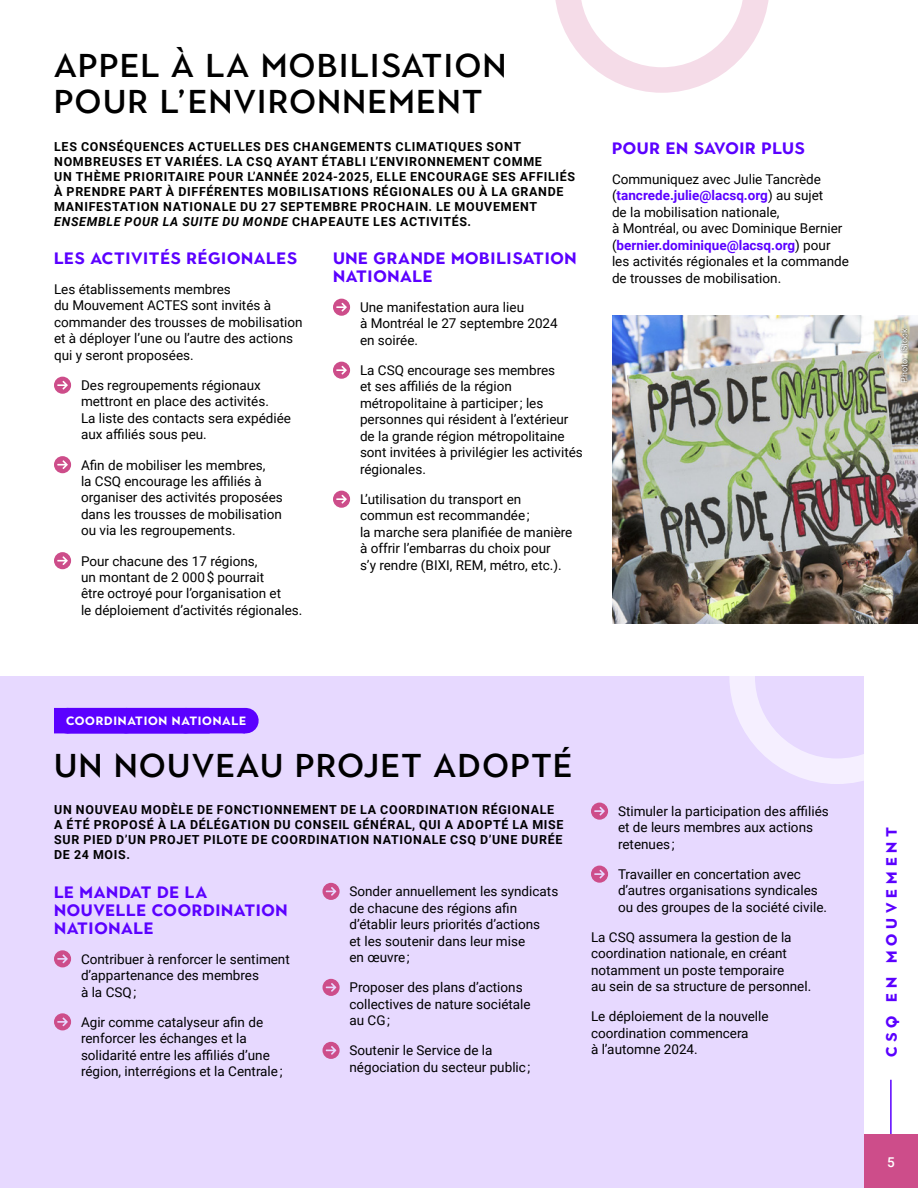
<style>
.page{position:relative;width:918px;height:1188px;background:#fff}
.page>*{position:absolute;margin:0;border:0;box-sizing:border-box;transform-origin:0 0}
.t1{font:500 33px/36px "Town 10 Display";letter-spacing:.05em;color:#000}
.t2{font:700 16.5px/18px "Town 10 Display";letter-spacing:.04em;color:#5b01ff}
.t3{font:700 15px "Town 80 Text";letter-spacing:.33em;color:#5b01ff}
.t4{font:13.5px/16.5px "Roboto";color:#000}
.t5{font:500 13.5px "Roboto";color:#fff}
.t6{font:700 12.45px/15px "Roboto";letter-spacing:.055em;color:#000}
.t7{font:700 12px "Town 10 Display";letter-spacing:.06em;color:#fff}
.t8{font:9px "Roboto";color:#fff}
.s1{font-style:italic}
.s2{font-weight:700;color:#5b01ff}
</style>
<div class="page">
<div style="left:864px;top:1134px;width:54px;height:54px;background:#cd4d8a"></div>
<svg style="left:555px;top:0;width:214px;height:93px"></svg>
<hr style="left:890px;top:1080px;width:2px;height:54px;background:#5b01ff">
<svg style="left:54px;top:377px;width:17px;height:17px"></svg>
<svg style="left:54px;top:456px;width:17px;height:17px"></svg>
<svg style="left:54px;top:552px;width:17px;height:17px"></svg>
<svg style="left:333px;top:299px;width:17px;height:17px"></svg>
<svg style="left:333px;top:362px;width:17px;height:17px"></svg>
<svg style="left:333px;top:491px;width:17px;height:17px"></svg>
<img style="left:612px;top:316px;width:306px;height:308px">
<svg style="left:899px;top:327px;width:10px;height:56px"></svg>
<div style="left:0;top:676px;width:864px;height:512px;background:#e7d9ff"></div>
<div style="left:54px;top:708px;width:156px;height:25px;background:#5b01ff"></div>
<div style="left:67px;top:708px;width:178px;height:25px;background:#5b01ff"></div>
<svg style="left:245px;top:708px;width:1px;height:25px"></svg>
<svg style="left:54px;top:950px;width:17px;height:17px"></svg>
<svg style="left:54px;top:1013px;width:17px;height:17px"></svg>
<svg style="left:322px;top:883px;width:18px;height:17px"></svg>
<svg style="left:322px;top:979px;width:18px;height:17px"></svg>
<svg style="left:322px;top:1042px;width:18px;height:17px"></svg>
<svg style="left:591px;top:803px;width:17px;height:17px"></svg>
<svg style="left:591px;top:866px;width:17px;height:17px"></svg>
<svg style="left:729px;top:676px;width:135px;height:108px"></svg>
<h1 class="t1" style="left:54px;top:48px;width:454px">APPEL À LA MOBILISATION<br>POUR L’ENVIRONNEMENT</h1>
<p class="t6" style="left:54px;top:138px;width:523px">LES CONSÉQUENCES ACTUELLES DES CHANGEMENTS CLIMATIQUES SONT NOMBREUSES ET VARIÉES. LA CSQ AYANT ÉTABLI L’ENVIRONNEMENT COMME<br>UN THÈME PRIORITAIRE POUR L’ANNÉE 2024-2025, ELLE ENCOURAGE SES AFFILIÉS À PRENDRE PART À DIFFÉRENTES MOBILISATIONS RÉGIONALES OU À LA GRANDE MANIFESTATION NATIONALE DU 27 SEPTEMBRE PROCHAIN. LE MOUVEMENT <span class="s1">ENSEMBLE POUR LA SUITE DU MONDE</span> CHAPEAUTE LES ACTIVITÉS.</p>
<p class="t2" style="left:54px;top:250px;width:245px">LES ACTIVITÉS RÉGIONALES</p>
<p class="t4" style="left:54px;top:280px;width:250px">Les établissements membres<br>du Mouvement ACTES sont invités à commander des trousses de mobilisation et à déployer l’une ou l’autre des actions qui y seront proposées.</p>
<p class="t4" style="left:81px;top:376px;width:212px">Des regroupements régionaux mettront en place des activités.<br>La liste des contacts sera expédiée aux affiliés sous peu.</p>
<p class="t4" style="left:81px;top:456px;width:203px">Afin de mobiliser les membres,<br>la CSQ encourage les affiliés à organiser des activités proposées dans les trousses de mobilisation ou via les regroupements.</p>
<p class="t4" style="left:81px;top:552px;width:223px">Pour chacune des 17 régions,<br>un montant de 2 000 $ pourrait<br>être octroyé pour l’organisation et<br>le déploiement d’activités régionales.</p>
<p class="t2" style="left:333px;top:250px;width:245px">UNE GRANDE MOBILISATION<br>NATIONALE</p>
<p class="t4" style="left:360px;top:298px;width:199px">Une manifestation aura lieu<br>à Montréal le 27 septembre 2024 en soirée.</p>
<p class="t4" style="left:360px;top:361px;width:224px">La CSQ encourage ses membres<br>et ses affiliés de la région métropolitaine à participer ; les personnes qui résident à l’extérieur de la grande région métropolitaine sont invitées à privilégier les activités régionales.</p>
<p class="t4" style="left:360px;top:490px;width:214px">L’utilisation du transport en commun est recommandée ;<br>la marche sera planifiée de manière à offrir l’embarras du choix pour<br>s’y rendre (BIXI, REM, métro, etc.).</p>
<p class="t2" style="left:612px;top:139px;width:194px">POUR EN SAVOIR PLUS</p>
<p class="t4" style="left:612px;top:170px;width:239px">Communiquez avec Julie Tancrède (<span class="s2">tancrede.julie@lacsq.org</span>) au sujet<br>de la mobilisation nationale,<br>à Montréal, ou avec Dominique Bernier (<span class="s2">bernier.dominique@lacsq.org</span>) pour les activités régionales et la commande de trousses de mobilisation.</p>
<p class="t8" style="left:898px;top:383px;width:56px;rotate:-90deg">Photo : iStock</p>
<p class="t7" style="left:66px;top:714px;width:182px">COORDINATION NATIONALE</p>
<h1 class="t1" style="left:54px;top:748px;width:520px">UN NOUVEAU PROJET ADOPTÉ</h1>
<p class="t6" style="left:54px;top:802px;width:511px">UN NOUVEAU MODÈLE DE FONCTIONNEMENT DE LA COORDINATION RÉGIONALE A ÉTÉ PROPOSÉ À LA DÉLÉGATION DU CONSEIL GÉNÉRAL, QUI A ADOPTÉ LA MISE SUR PIED D’UN PROJET PILOTE DE COORDINATION NATIONALE CSQ D’UNE DURÉE DE 24 MOIS.</p>
<p class="t2" style="left:54px;top:883px;width:235px">LE MANDAT DE LA<br>NOUVELLE COORDINATION<br>NATIONALE</p>
<p class="t4" style="left:81px;top:950px;width:210px">Contribuer à renforcer le sentiment d’appartenance des membres<br>à la CSQ ;</p>
<p class="t4" style="left:81px;top:1013px;width:203px">Agir comme catalyseur afin de renforcer les échanges et la solidarité entre les affiliés d’une région, interrégions et la Centrale ;</p>
<p class="t4" style="left:350px;top:883px;width:210px">Sonder annuellement les syndicats de chacune des régions afin d’établir leurs priorités d’actions<br>et les soutenir dans leur mise<br>en œuvre ;</p>
<p class="t4" style="left:350px;top:979px;width:183px">Proposer des plans d’actions collectives de nature sociétale au CG ;</p>
<p class="t4" style="left:350px;top:1042px;width:182px">Soutenir le Service de la négociation du secteur public ;</p>
<p class="t4" style="left:618px;top:802px;width:212px">Stimuler la participation des affiliés et de leurs membres aux actions retenues ;</p>
<p class="t4" style="left:618px;top:865px;width:211px">Travailler en concertation avec d’autres organisations syndicales ou des groupes de la société civile.</p>
<p class="t4" style="left:591px;top:928px;width:222px">La CSQ assumera la gestion de la coordination nationale, en créant notamment un poste temporaire<br>au sein de sa structure de personnel.</p>
<p class="t4" style="left:591px;top:1008px;width:179px">Le déploiement de la nouvelle coordination commencera<br>à l’automne 2024.</p>
<p class="t3" style="left:882px;top:1057px;width:232px;rotate:-90deg">CSQ EN MOUVEMENT</p>
<p class="t5" style="left:887px;top:1152px;width:9px">5</p>
</div>
